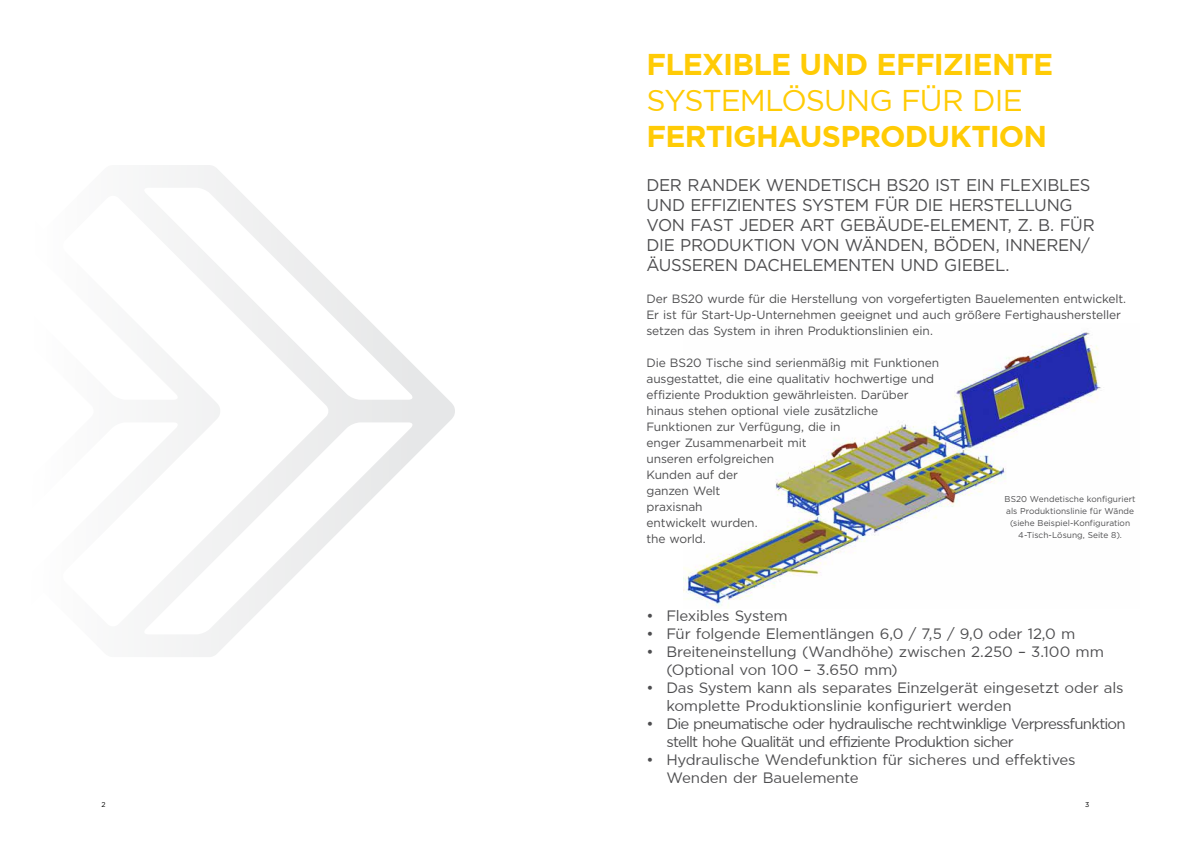
<style>
.page{position:relative;width:1191px;height:842px;background:#fff}
.page>*{position:absolute;margin:0;border:0;box-sizing:border-box;transform-origin:0 0}
.t1{font:700 30px "Gotham";letter-spacing:-.03em;color:#ffcb05}
.t2{font:30px "Gotham";letter-spacing:-.03em;color:#ffcb05}
.t3{font:17px/20px "Gotham HTF";letter-spacing:-.025em;color:#4d4d4f}
.t4{font:15px/18px "Gotham";letter-spacing:-.015em;color:#4d4d4f}
.t5{font:15px/18px "Gotham";letter-spacing:-.055em;color:#4d4d4f}
.t6{font:12px/16px "Gotham HTF";letter-spacing:-.01em;color:#4d4d4f}
.t7{font:8.5px/12px "Gotham HTF";letter-spacing:.005em;color:#4d4d4f;text-align:center}
.t8{font:7px "Gotham HTF";color:#000}
</style>
<div class="page">
<svg style="left:158px;top:165px;width:297px;height:492px"></svg>
<img style="left:684px;top:332px;width:417px;height:276px">
<h1 class="t1" style="left:646px;top:47px;width:408px">FLEXIBLE UND EFFIZIENTE</h1>
<h1 class="t2" style="left:646px;top:84px;width:378px">SYSTEMLÖSUNG FÜR DIE</h1>
<h1 class="t1" style="left:646px;top:119px;width:402px">FERTIGHAUSPRODUKTION</h1>
<h2 class="t3" style="left:646px;top:175px;width:450px">DER RANDEK WENDETISCH BS20 IST EIN FLEXIBLES UND EFFIZIENTES SYSTEM FÜR DIE HERSTELLUNG VON FAST JEDER ART GEBÄUDE-ELEMENT, Z. B. FÜR DIE PRODUKTION VON WÄNDEN, BÖDEN, INNEREN/ ÄUSSEREN DACHELEMENTEN UND GIEBEL.</h2>
<p class="t6" style="left:646px;top:291px;width:481px">Der BS20 wurde für die Herstellung von vorgefertigten Bauelementen entwickelt.<br>Er ist für Start-Up-Unternehmen geeignet und auch größere Fertighaushersteller setzen das System in ihren Produktionslinien ein.</p>
<p class="t6" style="left:646px;top:355px;width:294px">Die BS20 Tische sind serienmäßig mit Funktionen ausgestattet, die eine qualitativ hochwertige und effiziente Produktion gewährleisten. Darüber hinaus stehen optional viele zusätzliche<br>Funktionen zur Verfügung, die in<br>enger Zusammenarbeit mit<br>unseren erfolgreichen<br>Kunden auf der<br>ganzen Welt<br>praxisnah<br>entwickelt wurden.<br>the world.</p>
<p class="t7" style="left:1004px;top:493px;width:133px">BS20 Wendetische konfiguriert als Produktionslinie für Wände (siehe Beispiel-Konfiguration<br>4-Tisch-Lösung, Seite 8).</p>
<p class="t4" style="left:646px;top:606px;width:143px">• Flexibles System</p>
<p class="t4" style="left:646px;top:624px;width:430px">• Für folgende Elementlängen 6,0 / 7,5 / 9,0 oder 12,0 m</p>
<p class="t4" style="left:666px;top:642px;width:439px;text-indent:-20px">• Breiteneinstellung (Wandhöhe) zwischen 2.250 – 3.100 mm (Optional von 100 – 3.650 mm)</p>
<p class="t4" style="left:666px;top:678px;width:458px;text-indent:-20px">• Das System kann als separates Einzelgerät eingesetzt oder als komplette Produktionslinie konfiguriert werden</p>
<p class="t5" style="left:666px;top:714px;width:461px;text-indent:-20px">• Die pneumatische oder hydraulische rechtwinklige Verpressfunktion stellt hohe Qualität und effiziente Produktion sicher</p>
<p class="t4" style="left:666px;top:750px;width:411px;text-indent:-20px">• Hydraulische Wendefunktion für sicheres und effektives<br>Wenden der Bauelemente</p>
<p class="t8" style="left:102px;top:801px;width:6px">2</p>
<p class="t8" style="left:1085px;top:801px;width:6px">3</p>
</div>
